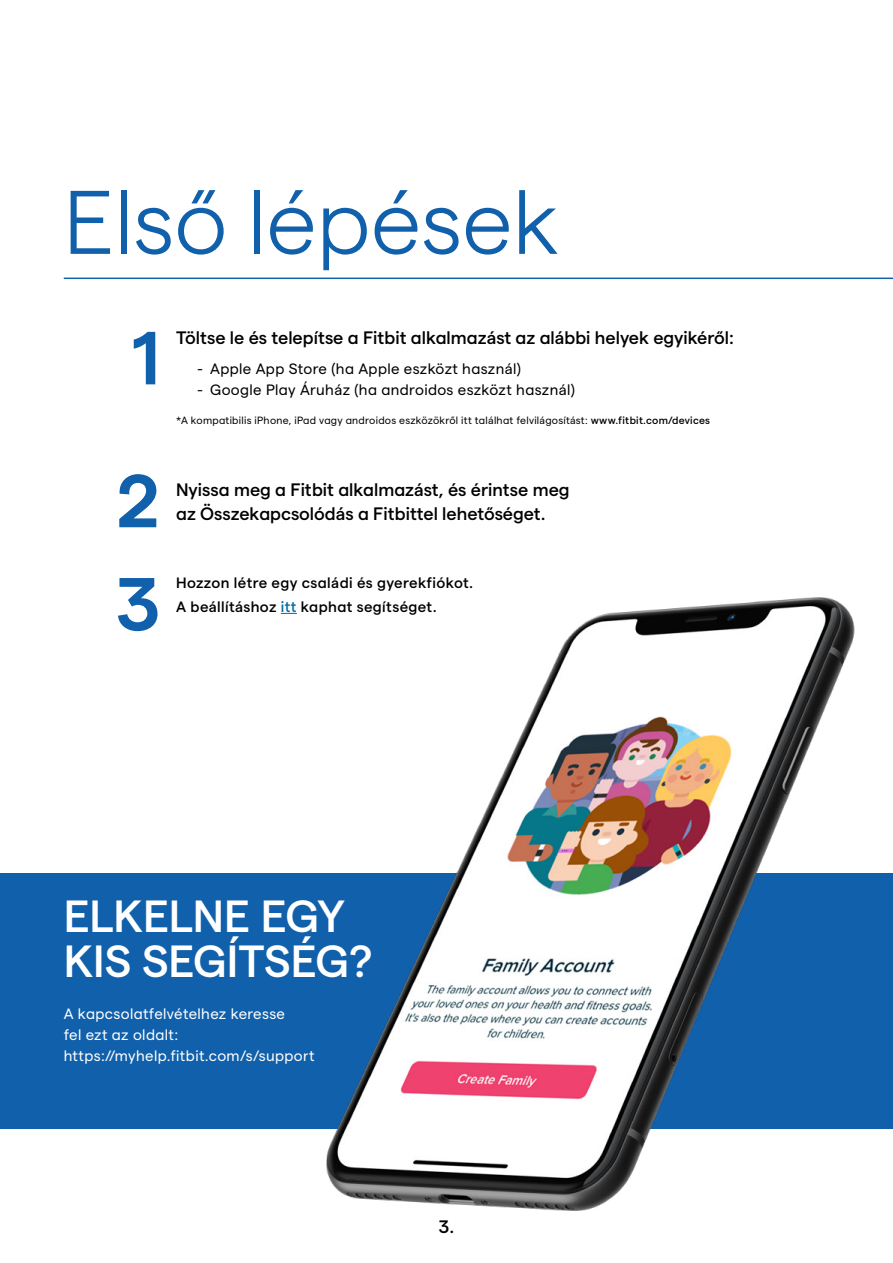
<style>
.page{position:relative;width:893px;height:1263px;background:#fff}
.page>*{position:absolute;margin:0;border:0;box-sizing:border-box;transform-origin:0 0}
.Heading{font:300 90px "Matter FB";color:#1160ab}
.t1{font:500 45px/45px "Matter FB";color:#fff}
.t2{font:500 18px/24px "Matter FB";color:#000}
.t3{font:15px "Matter FB";letter-spacing:.025em;color:#000}
.t4{font:15px/21px "Matter FB";letter-spacing:.025em;color:#fff}
.t5{font:500 15px "Matter FB";letter-spacing:.025em;color:#000}
.t6{font:10.5px "Matter FB";letter-spacing:.025em;color:#000}
.s1{font-weight:500}
.s2{color:#006ca8}
</style>
<div class="page">
<hr style="left:64px;top:278px;width:829px;height:1px;background:#1160ab">
<svg style="left:134px;top:332px;width:21px;height:52px"></svg>
<svg style="left:119px;top:474px;width:37px;height:21px"></svg>
<img style="left:0;top:495px;width:893px;height:716px">
<svg style="left:281px;top:613px;width:16px;height:1px"></svg>
<p class="Heading" style="left:64px;top:157px;width:497px">Első lépések</p>
<p class="t2" style="left:176px;top:324px;width:559px">Töltse le és telepítse a Fitbit alkalmazást az alábbi helyek egyikéről:</p>
<p class="t3" style="left:197px;top:357px;width:325px">- Apple App Store (ha Apple eszközt használ)</p>
<p class="t3" style="left:197px;top:378px;width:379px">- Google Play Áruház (ha androidos eszközt használ)</p>
<p class="t6" style="left:176px;top:413px;width:535px">*A kompatibilis iPhone, iPad vagy androidos eszközökről itt találhat felvilágosítást: <span class="s1">www.fitbit.com/devices</span></p>
<p class="t2" style="left:176px;top:476px;width:395px">Nyissa meg a Fitbit alkalmazást, és érintse meg az Összekapcsolódás a Fitbittel lehetőséget.</p>
<p class="t5" style="left:176px;top:572px;width:299px">Hozzon létre egy családi és gyerekfiókot.</p>
<p class="t5" style="left:176px;top:596px;width:262px">A beállításhoz <span class="s2">itt</span> kaphat segítséget.</p>
<p class="t1" style="left:64px;top:889px;width:310px">ELKELNE EGY<br>KIS SEGÍTSÉG?</p>
<p class="t4" style="left:64px;top:1002px;width:252px">A kapcsolatfelvételhez keresse<br>fel ezt az oldalt: https://myhelp.fitbit.com/s/support</p>
<p class="t2" style="left:439px;top:1213px;width:17px">3.</p>
</div>
